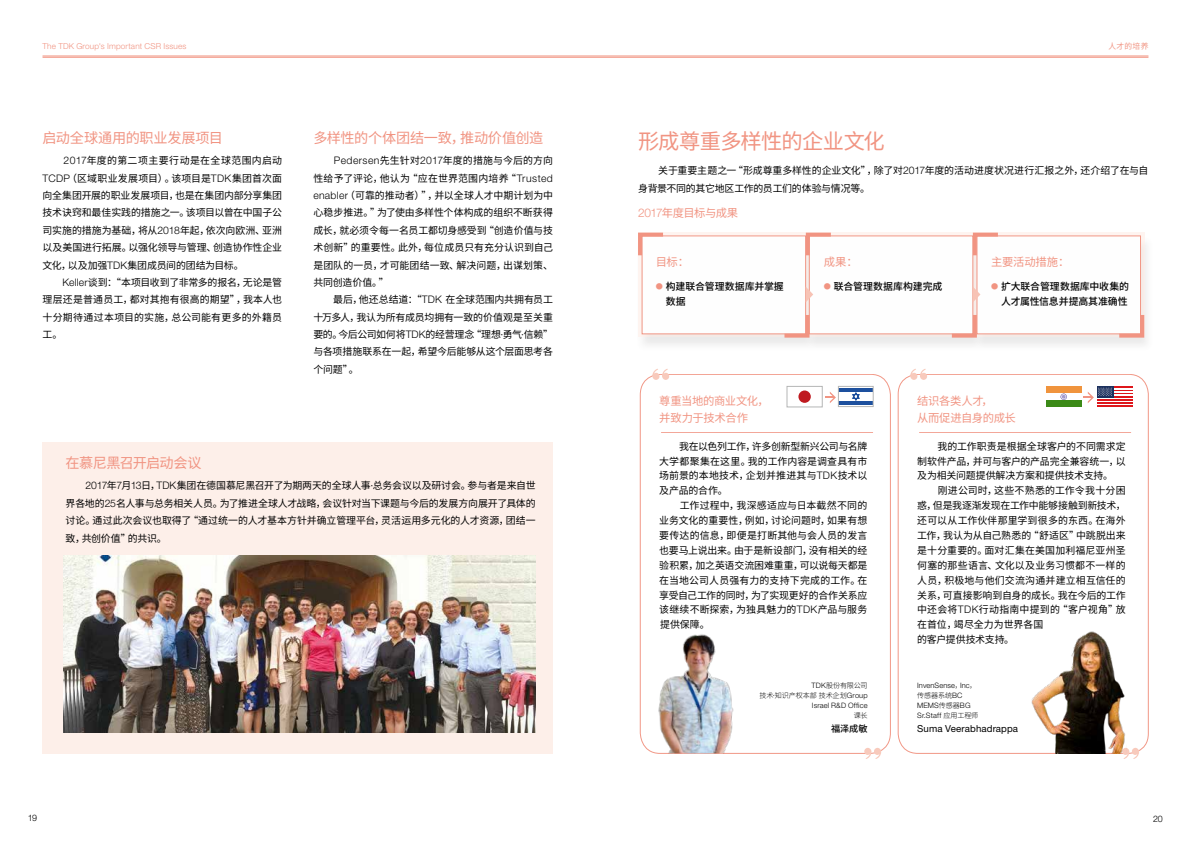
<style>
.page{position:relative;width:1191px;height:842px;background:#fff}
.page>*{position:absolute;margin:0;border:0;box-sizing:border-box;transform-origin:0 0}
.t1{font:21.3px "Source Han Sans CN";letter-spacing:-.035em;color:#f19482}
.t2{font:14.2px "Source Han Sans CN";letter-spacing:-.025em;color:#f19482}
.t3{font:14.2px "Source Han Sans CN";letter-spacing:-.05em;color:#f19482}
.t4{font:11.3px/17px "Source Han Sans CN";letter-spacing:-.03em;color:#f19482}
.t5{font:9.9px/17.4px "Source Han Sans CN";color:#000}
.t6{font:500 9.9px/14.9px "Source Han Sans CN";letter-spacing:-.01em;color:#000}
.t7{font:9.7px "Helvetica Neue LT Std";letter-spacing:.01em;color:#000}
.t8{font:500 9.2px "Source Han Sans CN";color:#000}
.t9{font:300 8.9px "Helvetica Neue LT Std";color:#000}
.t10{font:300 8.2px "Helvetica Neue LT Std";letter-spacing:.015em;color:#f19482}
.t11{font:7.8px "Source Han Sans CN";letter-spacing:.025em;color:#f19482}
.t12{font:300 7.4px/9.9px "Helvetica Neue LT Std";letter-spacing:.015em;color:#000}
.t13{font:300 7.1px/9.9px "Source Han Sans CN";letter-spacing:-.02em;color:#000;text-align:right}
.s1{font-family:"Helvetica Neue LT Std";font-weight:300;font-size:10.4px}
.s2{font-family:"Helvetica Neue LT Std";font-weight:300;font-size:11.9px}
.s3{font-weight:400;font-size:7.1px;color:#f19482}
.s4{font-family:"Helvetica Neue LT Std";font-size:7.4px}
.s5{font-family:"Source Han Sans CN";font-size:7.1px}
</style>
<div class="page">
<svg style="left:638px;top:232px;width:506px;height:105px;fill:#fef4f0"></svg>
<div style="left:639px;top:238px;width:177px;height:111px;background:#797878;opacity:.09"></div>
<div style="left:642px;top:236px;width:163px;height:98px;background:#fff;border:1px solid #f19482"></div>
<div style="left:806px;top:238px;width:177px;height:111px;background:#797878;opacity:.09"></div>
<div style="left:809px;top:236px;width:164px;height:98px;background:#fff;border:1px solid #f19482"></div>
<div style="left:973px;top:238px;width:177px;height:111px;background:#797878;opacity:.09"></div>
<div style="left:976px;top:236px;width:164px;height:98px;background:#fff;border:1px solid #f19482"></div>
<svg style="left:638px;top:232px;width:29px;height:27px"></svg>
<svg style="left:780px;top:311px;width:31px;height:29px"></svg>
<svg style="left:948px;top:311px;width:31px;height:29px"></svg>
<svg style="left:1115px;top:311px;width:31px;height:29px"></svg>
<svg style="left:804px;top:232px;width:31px;height:27px"></svg>
<svg style="left:971px;top:232px;width:31px;height:27px"></svg>
<svg style="left:805px;top:287px;width:8px;height:15px"></svg>
<svg style="left:972px;top:287px;width:8px;height:15px"></svg>
<div style="left:43px;top:443px;width:510px;height:311px;background:#fdefe9"></div>
<div style="left:640px;top:374px;width:250px;height:379px;border:1px solid #f19482;border-radius:20px"></div>
<div style="left:898px;top:374px;width:250px;height:379px;border:1px solid #f19482;border-radius:20px"></div>
<svg style="left:652px;top:369px;width:17px;height:11px"></svg>
<svg style="left:910px;top:369px;width:17px;height:11px"></svg>
<svg style="left:864px;top:748px;width:17px;height:11px"></svg>
<svg style="left:1122px;top:748px;width:17px;height:11px"></svg>
<div style="left:787px;top:386px;width:35px;height:21px;background:#fff;border:1px solid #b5b6b6"></div>
<div style="left:798px;top:390px;width:12px;height:13px;background:#bf1a20;border-radius:50%"></div>
<hr style="left:838px;top:388px;width:35px;height:3px;background:#1d509e">
<hr style="left:838px;top:402px;width:35px;height:3px;background:#1d509e">
<svg style="left:852px;top:392px;width:8px;height:9px"></svg>
<div style="left:838px;top:386px;width:35px;height:21px;border:1px solid #b5b6b6"></div>
<svg style="left:826px;top:392px;width:10px;height:11px"></svg>
<hr style="left:1097px;top:405px;width:35px;height:1px;background:#de161b">
<hr style="left:1097px;top:402px;width:35px;height:2px;background:#de161b">
<hr style="left:1097px;top:399px;width:35px;height:1px;background:#de161b">
<hr style="left:1097px;top:396px;width:35px;height:1px;background:#de161b">
<hr style="left:1097px;top:393px;width:35px;height:1px;background:#de161b">
<hr style="left:1097px;top:389px;width:35px;height:2px;background:#de161b">
<hr style="left:1097px;top:386px;width:35px;height:2px;background:#de161b">
<div style="left:1097px;top:386px;width:16px;height:11px;background:#1d315e"></div>
<div style="left:1046px;top:386px;width:35px;height:7px;background:#f0943d"></div>
<div style="left:1046px;top:400px;width:35px;height:7px;background:#3b8a17"></div>
<svg style="left:1060px;top:394px;width:6px;height:6px"></svg>
<svg style="left:1083px;top:387px;width:29px;height:16px"></svg>
<img style="left:64px;top:556px;width:471px;height:176px">
<img style="left:1017px;top:631px;width:109px;height:122px">
<img style="left:647px;top:634px;width:97px;height:119px">
<hr style="left:661px;top:432px;width:212px;height:1px;background:#f19482">
<hr style="left:919px;top:432px;width:212px;height:1px;background:#f19482">
<hr style="left:553px;top:56px;width:595px;height:1px;background:#f19482">
<hr style="left:553px;top:57px;width:595px;height:1px;background:#f19482">
<hr style="left:43px;top:56px;width:510px;height:1px;background:#f19482">
<hr style="left:43px;top:57px;width:510px;height:1px;background:#f19482">
<p class="t10" style="left:43px;top:41px;width:145px">The TDK Group's Important CSR Issues</p>
<p class="t11" style="left:1108px;top:42px;width:41px">人才的培养</p>
<h2 class="t2" style="left:43px;top:129px;width:182px">启动全球通用的职业发展项目</h2>
<p class="t5" style="left:43px;top:152px;width:241px">　　<span class="s1">2017</span>年度的第二项主要行动是在全球范围内启动<br><span class="s1">TCDP</span>（区域职业发展项目）。该项目是<span class="s1">TDK</span>集团首次面向全集团开展的职业发展项目，也是在集团内部分享集团技术诀窍和最佳实践的措施之一。该项目以曾在中国子公司实施的措施为基础，将从<span class="s1">2018</span>年起，依次向欧洲、亚洲以及美国进行拓展。以强化领导与管理、创造协作性企业文化，以及加强<span class="s1">TDK</span>集团成员间的团结为目标。<br>　　<span class="s1">Keller</span>谈到：“本项目收到了非常多的报名，无论是管理层还是普通员工，都对其抱有很高的期望”，我本人也十分期待通过本项目的实施，总公司能有更多的外籍员工。</p>
<h2 class="t2" style="left:313px;top:129px;width:232px">多样性的个体团结一致，推动价值创造</h2>
<p class="t5" style="left:313px;top:152px;width:241px">　　<span class="s1">Pedersen</span>先生针对<span class="s1">2017</span>年度的措施与今后的方向性给予了评论，他认为“应在世界范围内培养“<span class="s1">Trusted enabler</span>（可靠的推动者）”，并以全球人才中期计划为中心稳步推进。”为了使由多样性个体构成的组织不断获得成长，就必须令每一名员工都切身感受到“创造价值与技术创新”的重要性。此外，每位成员只有充分认识到自己是团队的一员，才可能团结一致、解决问题，出谋划策、共同创造价值。”<br>　　最后，他还总结道：“<span class="s1">TDK</span> 在全球范围内共拥有员工十万多人，我认为所有成员均拥有一致的价值观是至关重要的。今后公司如何将<span class="s1">TDK</span>的经营理念“理想<span class="s1">·</span>勇气<span class="s1">·</span>信赖”与各项措施联系在一起，希望今后能够从这个层面思考各个问题”。</p>
<h2 class="t3" style="left:66px;top:454px;width:138px">在慕尼黑召开启动会议</h2>
<p class="t5" style="left:66px;top:477px;width:471px;text-align:justify">　　<span class="s1">2017</span>年<span class="s1">7</span>月<span class="s1">13</span>日，<span class="s1">TDK</span>集团在德国慕尼黑召开了为期两天的全球人事<span class="s1">·</span>总务会议以及研讨会。参与者是来自世界各地的<span class="s1">25</span>名人事与总务相关人员。为了推进全球人才战略，会议针对当下课题与今后的发展方向展开了具体的讨论。通过此次会议也取得了“通过统一的人才基本方针并确立管理平台，灵活运用多元化的人才资源，团结一致，共创价值”的共识。</p>
<h1 class="t1" style="left:638px;top:129px;width:248px">形成尊重多样性的企业文化</h1>
<p class="t5" style="left:638px;top:162px;width:512px">　　关于重要主题之一“形成尊重多样性的企业文化”，除了对<span class="s1">2017</span>年度的活动进度状况进行汇报之外，还介绍了在与自身背景不同的其它地区工作的员工们的体验与情况等。</p>
<p class="t4" style="left:638px;top:205px;width:102px"><span class="s2">2017</span>年度目标与成果</p>
<p class="t4" style="left:656px;top:254px;width:35px">目标：</p>
<p class="t4" style="left:823px;top:254px;width:35px">成果：</p>
<p class="t4" style="left:991px;top:254px;width:80px">主要活动措施：</p>
<p class="t6" style="left:665px;top:279px;width:120px;text-indent:-10px"><span class="s3">●</span> 构建联合管理数据库并掌握数据</p>
<p class="t6" style="left:823px;top:279px;width:120px"><span class="s3">●</span> 联合管理数据库构建完成</p>
<p class="t6" style="left:991px;top:279px;width:140px;text-align:right"><span class="s3">●</span> 扩大联合管理数据库中收集的人才属性信息并提高其准确性</p>
<p class="t4" style="left:659px;top:393px;width:111px">尊重当地的商业文化，并致力于技术合作</p>
<p class="t4" style="left:917px;top:393px;width:100px">结识各类人才，<br>从而促进自身的成长</p>
<p class="t5" style="left:659px;top:439px;width:210px;line-height:14.9px">　　我在以色列工作，许多创新型新兴公司与名牌大学都聚集在这里。我的工作内容是调查具有市场前景的本地技术，企划并推进其与<span class="s1">TDK</span>技术以及产品的合作。<br>　　工作过程中，我深感适应与日本截然不同的业务文化的重要性，例如，讨论问题时，如果有想要传达的信息，即便是打断其他与会人员的发言也要马上说出来。由于是新设部门，没有相关的经验积累，加之英语交流困难重重，可以说每天都是在当地公司人员强有力的支持下完成的工作。在享受自己工作的同时，为了实现更好的合作关系应该继续不断探索，为独具魅力的<span class="s1">TDK</span>产品与服务提供保障。</p>
<p class="t5" style="left:917px;top:439px;width:210px;line-height:14.9px">　　我的工作职责是根据全球客户的不同需求定制软件产品，并可与客户的产品完全兼容统一，以及为相关问题提供解决方案和提供技术支持。<br>　　刚进公司时，这些不熟悉的工作令我十分困惑，但是我逐渐发现在工作中能够接触到新技术，还可以从工作伙伴那里学到很多的东西。在海外工作，我认为从自己熟悉的“舒适区”中跳脱出来是十分重要的。面对汇集在美国加利福尼亚州圣何塞的那些语言、文化以及业务习惯都不一样的人员，积极地与他们交流沟通并建立相互信任的关系，可直接影响到自身的成长。我在今后的工作中还会将<span class="s1">TDK</span>行动指南中提到的“客户视角”放在首位，竭尽全力为世界各国<br>的客户提供技术支持。</p>
<p class="t13" style="left:759px;top:680px;width:110px"><span class="s4">TDK</span>股份有限公司<br>技术<span class="s4">·</span>知识产权本部技术企划<span class="s4">Group</span></p>
<p class="t12" style="left:812px;top:700px;width:57px">Israel R&amp;D Office</p>
<p class="t13" style="left:853px;top:710px;width:16px">课长</p>
<p class="t8" style="left:831px;top:723px;width:38px">福泽成敏</p>
<p class="t12" style="left:917px;top:680px;width:61px">InvenSense<span class="s5">，</span>Inc<span class="s5">，</span></p>
<p class="t13" style="left:917px;top:690px;width:47px">传感器系统<span class="s4">BC</span></p>
<p class="t12" style="left:917px;top:700px;width:63px">MEMS<span class="s5">传感器</span>BG<br>Sr.Staff <span class="s5">应用工程师</span></p>
<p class="t7" style="left:917px;top:722px;width:102px">Suma Veerabhadrappa</p>
<p class="t9" style="left:28px;top:813px;width:11px">19</p>
<p class="t9" style="left:1153px;top:813px;width:11px">20</p>
</div>
